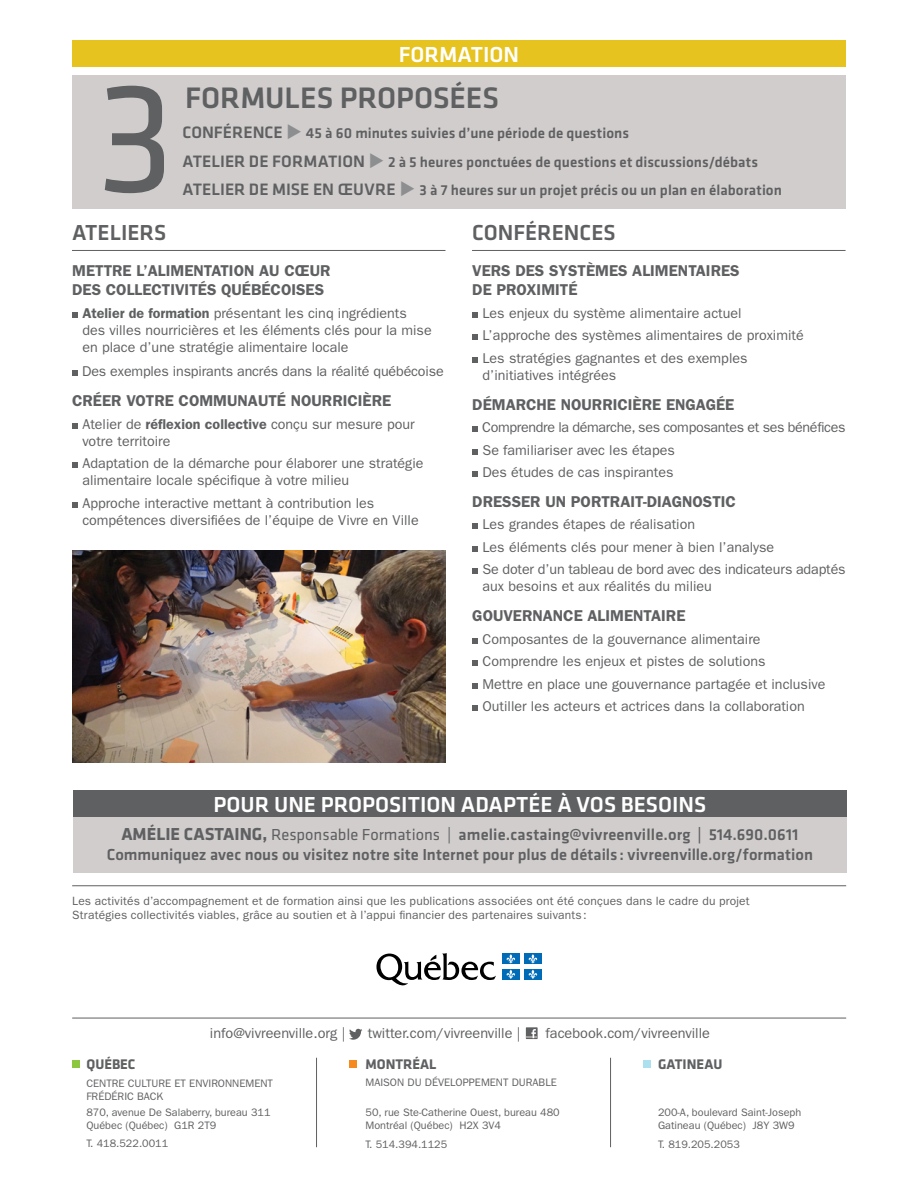
<style>
.page{position:relative;width:918px;height:1188px;background:#fff}
.page>*{position:absolute;margin:0;border:0;box-sizing:border-box;transform-origin:0 0}
.t1{font:161.4px "Klavika Basic";color:#5f6062}
.t2{font:500 30.75px "Klavika Basic";letter-spacing:-.005em;color:#5f6062}
.t3{font:500 22.5px "Klavika Basic";color:#fff}
.t4{font:500 22.5px "Klavika Basic";color:#5f6062}
.t5{font:500 16.5px/19.8px "Klavika Basic";letter-spacing:.005em;color:#5f6062;text-align:center}
.t6{font:15.75px/18.9px "Franklin Gothic LT Pro Dm";color:#5f6062}
.t7{font:500 15px/28.5px "Klavika Basic";letter-spacing:.005em;color:#5f6062}
.t8{font:14.4px "Franklin Gothic LT Pro";color:#5f6062}
.t9{font:700 14.4px "Klavika Basic";color:#5f6062}
.t10{font:14.25px/22.5px "Franklin Gothic LT Pro";color:#5f6062}
.t11{font:12px/14.4px "Franklin Gothic LT Pro";letter-spacing:.015em;color:#5f6062}
.t12{font:10.8px/13px "Franklin Gothic LT Pro";color:#5f6062}
.s1{font-size:17.1px}
.s2{color:#8c8e90}
.s3{font-family:"Franklin Gothic LT Pro Dm"}
.s4{font-weight:700;font-size:18px}
.s5{font-weight:400}
</style>
<div class="page">
<div style="left:72px;top:40px;width:774px;height:27px;background:#e7c31f"></div>
<svg style="left:72px;top:312px;width:6px;height:6px"></svg>
<svg style="left:72px;top:370px;width:6px;height:6px"></svg>
<svg style="left:72px;top:423px;width:6px;height:6px"></svg>
<svg style="left:72px;top:462px;width:6px;height:6px"></svg>
<svg style="left:72px;top:502px;width:6px;height:6px"></svg>
<svg style="left:472px;top:312px;width:6px;height:6px"></svg>
<svg style="left:472px;top:334px;width:6px;height:6px"></svg>
<svg style="left:472px;top:357px;width:6px;height:6px"></svg>
<svg style="left:472px;top:426px;width:6px;height:6px"></svg>
<svg style="left:472px;top:449px;width:6px;height:6px"></svg>
<svg style="left:472px;top:471px;width:6px;height:6px"></svg>
<svg style="left:472px;top:523px;width:6px;height:6px"></svg>
<svg style="left:472px;top:546px;width:6px;height:6px"></svg>
<svg style="left:472px;top:568px;width:6px;height:6px"></svg>
<svg style="left:472px;top:638px;width:6px;height:6px"></svg>
<svg style="left:472px;top:660px;width:6px;height:6px"></svg>
<svg style="left:472px;top:683px;width:6px;height:6px"></svg>
<svg style="left:472px;top:705px;width:6px;height:6px"></svg>
<hr style="left:72px;top:250px;width:374px;height:1px;background:#5f6062">
<hr style="left:472px;top:250px;width:374px;height:1px;background:#5f6062">
<div style="left:72px;top:75px;width:774px;height:134px;background:#d1cdcc"></div>
<div style="left:350px;top:1060px;width:7px;height:7px;background:#f6891f"></div>
<div style="left:72px;top:1060px;width:7px;height:7px;background:#8dc63f"></div>
<div style="left:643px;top:1060px;width:7px;height:7px;background:#ade0ee"></div>
<hr style="left:316px;top:1058px;width:1px;height:89px;background:#5f6062">
<hr style="left:610px;top:1058px;width:1px;height:89px;background:#5f6062">
<img style="left:72px;top:551px;width:374px;height:211px">
<hr style="left:72px;top:885px;width:774px;height:1px;background:#5f6062">
<hr style="left:72px;top:1018px;width:774px;height:1px;background:#5f6062">
<svg style="left:349px;top:1029px;width:13px;height:11px"></svg>
<div style="left:526px;top:1027px;width:12px;height:12px;background:#5f6062"></div>
<svg style="left:527px;top:1029px;width:10px;height:9px"></svg>
<svg style="left:376px;top:953px;width:120px;height:33px"></svg>
<div style="left:502px;top:954px;width:17px;height:10px;background:#006bb7"></div>
<svg style="left:506px;top:954px;width:9px;height:10px"></svg>
<div style="left:524px;top:954px;width:17px;height:10px;background:#006bb7"></div>
<svg style="left:528px;top:954px;width:9px;height:10px"></svg>
<div style="left:502px;top:969px;width:17px;height:11px;background:#006bb7"></div>
<svg style="left:506px;top:970px;width:9px;height:9px"></svg>
<div style="left:524px;top:969px;width:17px;height:11px;background:#006bb7"></div>
<svg style="left:528px;top:970px;width:9px;height:9px"></svg>
<div style="left:73px;top:792px;width:774px;height:81px;background:#d1cdcc"></div>
<div style="left:73px;top:791px;width:774px;height:26px;background:#5f6062"></div>
<h3 class="t3" style="left:399px;top:40px;width:122px">FORMATION</h3>
<h1 class="t1" style="left:97px;top:33px;width:80px">3</h1>
<h2 class="t2" style="left:185px;top:77px;width:316px">FORMULES PROPOSÉES</h2>
<p class="t7" style="left:182px;top:119px;width:601px"><span class="s1">CONFÉRENCE</span> <span class="s2">◆</span> 45 à 60 minutes suivies d’une période de questions<br><span class="s1">ATELIER DE FORMATION</span> <span class="s2">◆</span> 2 à 5 heures ponctuées de questions et discussions/débats<br><span class="s1">ATELIER DE MISE EN ŒUVRE</span> <span class="s2">◆</span> 3 à 7 heures sur un projet précis ou un plan en élaboration</p>
<h3 class="t4" style="left:72px;top:217px;width:96px">ATELIERS</h3>
<p class="t6" style="left:72px;top:262px;width:260px">METTRE L’ALIMENTATION AU CŒUR<br>DES COLLECTIVITÉS QUÉBÉCOISES</p>
<p class="t10" style="left:82px;top:305px;width:351px;line-height:17.1px"><span class="s3">Atelier de formation</span> présentant les cinq ingrédients des villes nourricières et les éléments clés pour la mise en place d’une stratégie alimentaire locale</p>
<p class="t10" style="left:82px;top:360px;width:363px">Des exemples inspirants ancrés dans la réalité québécoise</p>
<p class="t6" style="left:72px;top:391px;width:321px">CRÉER VOTRE COMMUNAUTÉ NOURRICIÈRE</p>
<p class="t10" style="left:82px;top:415px;width:334px;line-height:17.1px">Atelier de <span class="s3">réflexion collective</span> conçu sur mesure pour votre territoire</p>
<p class="t10" style="left:82px;top:455px;width:343px;line-height:17.1px">Adaptation de la démarche pour élaborer une stratégie alimentaire locale spécifique à votre milieu</p>
<p class="t10" style="left:82px;top:494px;width:338px;line-height:17.1px">Approche interactive mettant à contribution les compétences diversifiées de l’équipe de Vivre en Ville</p>
<h3 class="t4" style="left:472px;top:217px;width:145px">CONFÉRENCES</h3>
<p class="t6" style="left:472px;top:262px;width:269px">VERS DES SYSTÈMES ALIMENTAIRES<br>DE PROXIMITÉ</p>
<p class="t10" style="left:483px;top:302px;width:323px">Les enjeux du système alimentaire actuel<br>L’approche des systèmes alimentaires de proximité<br>Les stratégies gagnantes et des exemples</p>
<p class="t10" style="left:483px;top:364px;width:135px">d’initiatives intégrées</p>
<p class="t6" style="left:472px;top:395px;width:264px">DÉMARCHE NOURRICIÈRE ENGAGÉE</p>
<p class="t10" style="left:482px;top:416px;width:365px">Comprendre la démarche, ses composantes et ses bénéfices<br>Se familiariser avec les étapes<br>Des études de cas inspirantes</p>
<p class="t6" style="left:472px;top:492px;width:265px">DRESSER UN PORTRAIT-DIAGNOSTIC</p>
<p class="t10" style="left:483px;top:513px;width:365px">Les grandes étapes de réalisation<br>Les éléments clés pour mener à bien l’analyse<br>Se doter d’un tableau de bord avec des indicateurs adaptés</p>
<p class="t10" style="left:483px;top:575px;width:231px">aux besoins et aux réalités du milieu</p>
<p class="t6" style="left:472px;top:606px;width:215px">GOUVERNANCE ALIMENTAIRE</p>
<p class="t10" style="left:483px;top:628px;width:344px">Composantes de la gouvernance alimentaire Comprendre les enjeux et pistes de solutions<br>Mettre en place une gouvernance partagée et inclusive Outiller les acteurs et actrices dans la collaboration</p>
<h3 class="t3" style="left:214px;top:790px;width:494px">POUR UNE PROPOSITION ADAPTÉE À VOS BESOINS</h3>
<p class="t5" style="left:107px;top:824px;width:708px"><span class="s4">AMÉLIE CASTAING,</span> <span class="s5">Responsable Formations |</span> amelie.castaing@vivreenville.org | 514.690.0611<br>Communiquez avec nous ou visitez notre site Internet pour plus de détails : vivreenville.org/formation</p>
<p class="t11" style="left:72px;top:893px;width:679px">Les activités d’accompagnement et de formation ainsi que les publications associées ont été conçues dans le cadre du projet<br>Stratégies collectivités viables, grâce au soutien et à l’appui financier des partenaires suivants:</p>
<p class="t8" style="left:210px;top:1025px;width:137px">info@vivreenville.org |</p>
<p class="t8" style="left:368px;top:1025px;width:154px">twitter.com/vivreenville |</p>
<p class="t8" style="left:546px;top:1025px;width:166px">facebook.com/vivreenville</p>
<p class="t9" style="left:86px;top:1053px;width:51px">QUÉBEC</p>
<p class="t12" style="left:86px;top:1077px;width:188px">CENTRE CULTURE ET ENVIRONNEMENT<br>FRÉDÉRIC BACK</p>
<p class="t12" style="left:86px;top:1106px;width:186px">870, avenue De Salaberry, bureau 311<br>Québec (Québec) G1R 2T9</p>
<p class="t12" style="left:86px;top:1137px;width:83px">T. 418.522.0011</p>
<p class="t9" style="left:366px;top:1053px;width:72px">MONTRÉAL</p>
<p class="t12" style="left:366px;top:1076px;width:193px">MAISON DU DÉVELOPPEMENT DURABLE</p>
<p class="t12" style="left:366px;top:1106px;width:196px">50, rue Ste-Catherine Ouest, bureau 480<br>Montréal (Québec) H2X 3V4</p>
<p class="t12" style="left:366px;top:1137px;width:83px">T. 514.394.1125</p>
<p class="t9" style="left:658px;top:1054px;width:66px">GATINEAU</p>
<p class="t12" style="left:658px;top:1106px;width:145px">200-A, boulevard Saint-Joseph<br>Gatineau (Québec) J8Y 3W9</p>
<p class="t12" style="left:658px;top:1137px;width:83px">T. 819.205.2053</p>
</div>
